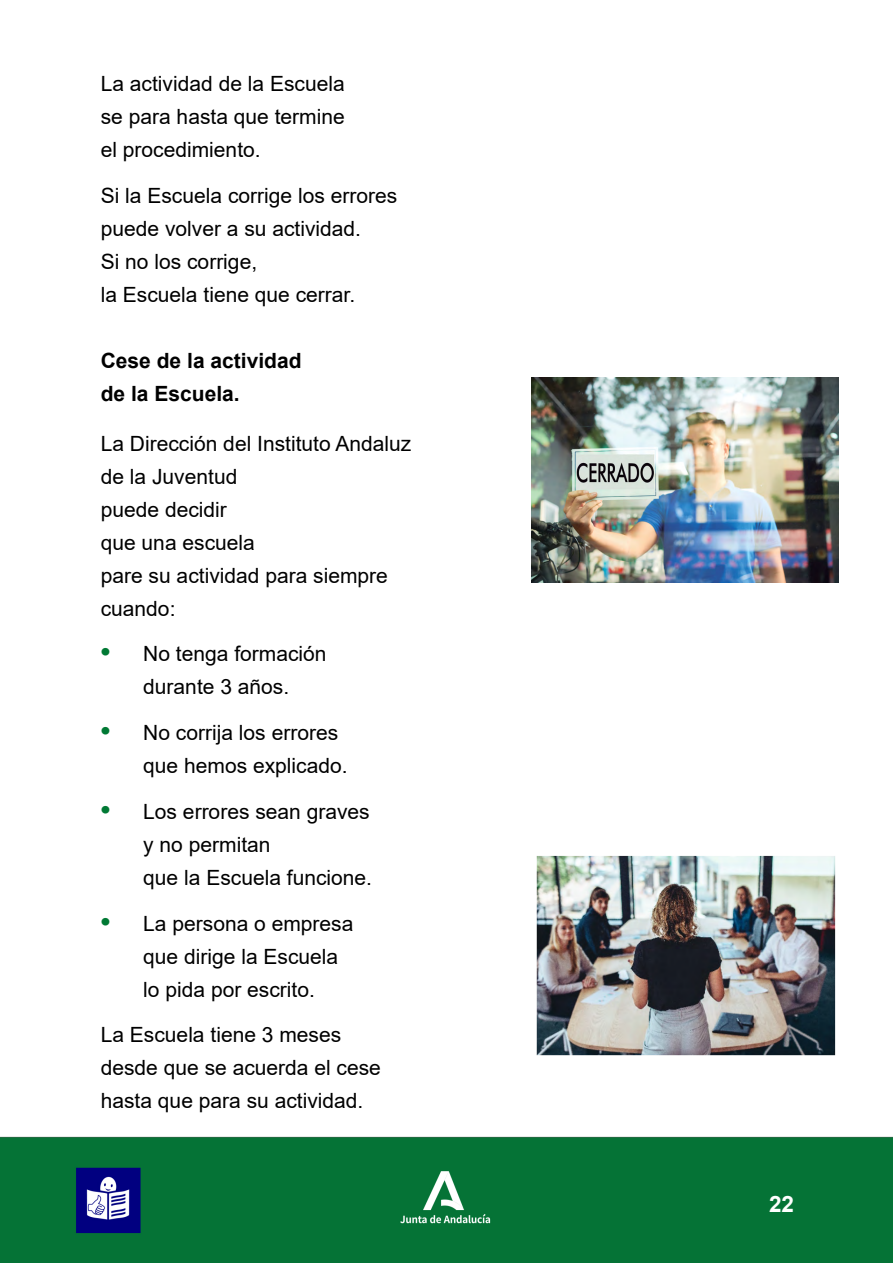
<style>
.page{position:relative;width:893px;height:1263px;background:#fff}
.page>*{position:absolute;margin:0;border:0;box-sizing:border-box;transform-origin:0 0}
.t1{font:700 22.5px "Arial";color:#fff}
.t2{font:21px/33px "Arial";color:#000}
.t3{font:700 21px/33px "Arial";color:#000}
.s1{font-weight:700;font-size:27px;color:#007934}
</style>
<div class="page">
<div style="left:0;top:1136px;width:893px;height:127px;background:#057336"></div>
<img style="left:536px;top:855px;width:300px;height:201px">
<img style="left:532px;top:378px;width:307px;height:205px">
<p class="t2" style="left:101px;top:67px;width:245px;text-align:justify">La actividad de la Escuela se para hasta que termine el procedimiento.</p>
<p class="t2" style="left:101px;top:178px;width:298px">Si la Escuela corrige los errores puede volver a su actividad.<br>Si no los corrige,<br>la Escuela tiene que cerrar.</p>
<p class="t3" style="left:101px;top:344px;width:202px">Cese de la actividad de la Escuela.</p>
<p class="t2" style="left:101px;top:426px;width:312px">La Dirección del Instituto Andaluz de la Juventud<br>puede decidir<br>que una escuela<br>pare su actividad para siempre cuando:</p>
<p class="t2" style="left:101px;top:637px;width:227px;text-align:center"><span class="s1">•</span> No tenga formación durante 3 años.</p>
<p class="t2" style="left:143px;top:716px;width:206px;text-indent:-43px"><span class="s1">•</span> No corrija los errores que hemos explicado.</p>
<p class="t2" style="left:143px;top:795px;width:230px;text-indent:-43px"><span class="s1">•</span> Los errores sean graves y no permitan<br>que la Escuela funcione.</p>
<p class="t2" style="left:143px;top:907px;width:212px;text-indent:-43px"><span class="s1">•</span> La persona o empresa que dirige la Escuela lo pida por escrito.</p>
<p class="t2" style="left:101px;top:1018px;width:282px">La Escuela tiene 3 meses desde que se acuerda el cese hasta que para su actividad.</p>
<p class="t1" style="left:769px;top:1188px;width:27px">22</p>
</div>
